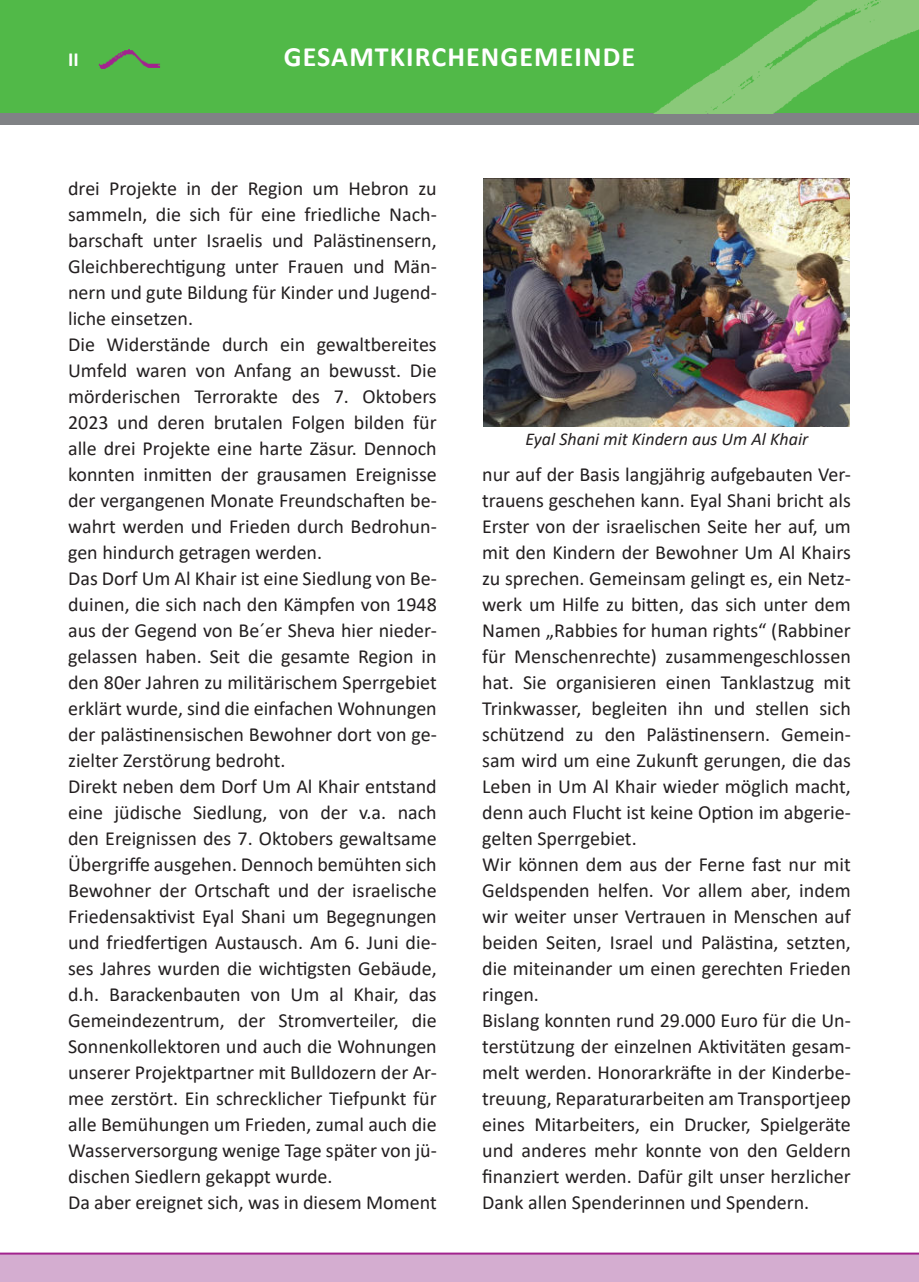
<style>
.page{position:relative;width:919px;height:1282px;background:#fff}
.page>*{position:absolute;margin:0;border:0;box-sizing:border-box;transform-origin:0 0}
.t1{font:700 28px "Calibri";letter-spacing:.04em;color:#fff}
.t2{font:20px/26px "Calibri";color:#231f20}
.t3{font:700 20px "Calibri";color:#fff}
.t4{font:italic 18px "Calibri";color:#231f20}
</style>
<div class="page">
<div style="left:0;top:1253px;width:919px;height:28px;background:#d4add0"></div>
<div style="left:0;top:0;width:919px;height:113px;background:#51b948"></div>
<div style="left:0;top:113px;width:919px;height:12px;background:#808285"></div>
<hr style="left:0;top:1252px;width:919px;height:2px;background:#a2238e">
<img style="left:653px;top:0;width:266px;height:114px">
<img style="left:98px;top:49px;width:63px;height:20px">
<img style="left:483px;top:178px;width:366px;height:248px">
<p class="t3" style="left:68px;top:52px;width:12px">II</p>
<h1 class="t1" style="left:284px;top:47px;width:353px">GESAMTKIRCHENGEMEINDE</h1>
<p class="t2" style="left:68px;top:174px;width:370px">drei Projekte in der Region um Hebron zu sammeln, die sich für eine friedliche Nach&shy;barschaft unter Israelis und Palästinensern, Gleichberechtigung unter Frauen und Män&shy;nern und gute Bildung für Kinder und Jugend&shy;liche einsetzen.<br>Die Widerstände durch ein gewaltbereites Umfeld waren von Anfang an bewusst. Die mörderischen Terrorakte des 7. Oktobers 2023 und deren brutalen Folgen bilden für alle drei Projekte eine harte Zäsur. Dennoch konnten inmitten der grausamen Ereignisse der vergangenen Monate Freundschaften be&shy;wahrt werden und Frieden durch Bedrohun&shy;gen hindurch getragen werden.<br>Das Dorf Um Al Khair ist eine Siedlung von Be&shy;duinen, die sich nach den Kämpfen von 1948 aus der Gegend von Be´er Sheva hier nieder&shy;gelassen haben. Seit die gesamte Region in den 80er Jahren zu militärischem Sperrgebiet erklärt wurde, sind die einfachen Wohnungen der palästinensischen Bewohner dort von ge&shy;zielter Zerstörung bedroht.<br>Direkt neben dem Dorf Um Al Khair entstand eine jüdische Siedlung, von der v.a. nach den Ereignissen des 7. Oktobers gewaltsame Übergriffe ausgehen. Dennoch bemühten sich Bewohner der Ortschaft und der israelische Friedensaktivist Eyal Shani um Begegnungen und friedfertigen Austausch. Am 6. Juni die&shy;ses Jahres wurden die wichtigsten Gebäude, d.h. Barackenbauten von Um al Khair, das Gemeindezentrum, der Stromverteiler, die Sonnenkollektoren und auch die Wohnungen unserer Projektpartner mit Bulldozern der Ar&shy;mee zerstört. Ein schrecklicher Tiefpunkt für alle Bemühungen um Frieden, zumal auch die Wasserversorgung wenige Tage später von jü&shy;dischen Siedlern gekappt wurde.<br>Da aber ereignet sich, was in diesem Moment</p>
<p class="t4" style="left:525px;top:433px;width:284px">Eyal Shani mit Kindern aus Um Al Khair</p>
<p class="t2" style="left:482px;top:460px;width:370px">nur auf der Basis langjährig aufgebauten Ver&shy;trauens geschehen kann. Eyal Shani bricht als Erster von der israelischen Seite her auf, um mit den Kindern der Bewohner Um Al Khairs zu sprechen. Gemeinsam gelingt es, ein Netz&shy;werk um Hilfe zu bitten, das sich unter dem Namen „Rabbies for human rights“ (Rabbiner für Menschenrechte) zusammengeschlossen hat. Sie organisieren einen Tanklastzug mit Trinkwasser, begleiten ihn und stellen sich schützend zu den Palästinensern. Gemein&shy;sam wird um eine Zukunft gerungen, die das Leben in Um Al Khair wieder möglich macht, denn auch Flucht ist keine Option im abgerie&shy;gelten Sperrgebiet.<br>Wir können dem aus der Ferne fast nur mit Geldspenden helfen. Vor allem aber, indem wir weiter unser Vertrauen in Menschen auf beiden Seiten, Israel und Palästina, setzten, die miteinander um einen gerechten Frieden ringen.<br>Bislang konnten rund 29.000 Euro für die Un&shy;terstützung der einzelnen Aktivitäten gesam&shy;melt werden. Honorarkräfte in der Kinderbe&shy;treuung, Reparaturarbeiten am Transportjeep eines Mitarbeiters, ein Drucker, Spielgeräte und anderes mehr konnte von den Geldern finanziert werden. Dafür gilt unser herzlicher Dank allen Spenderinnen und Spendern.</p>
</div>
